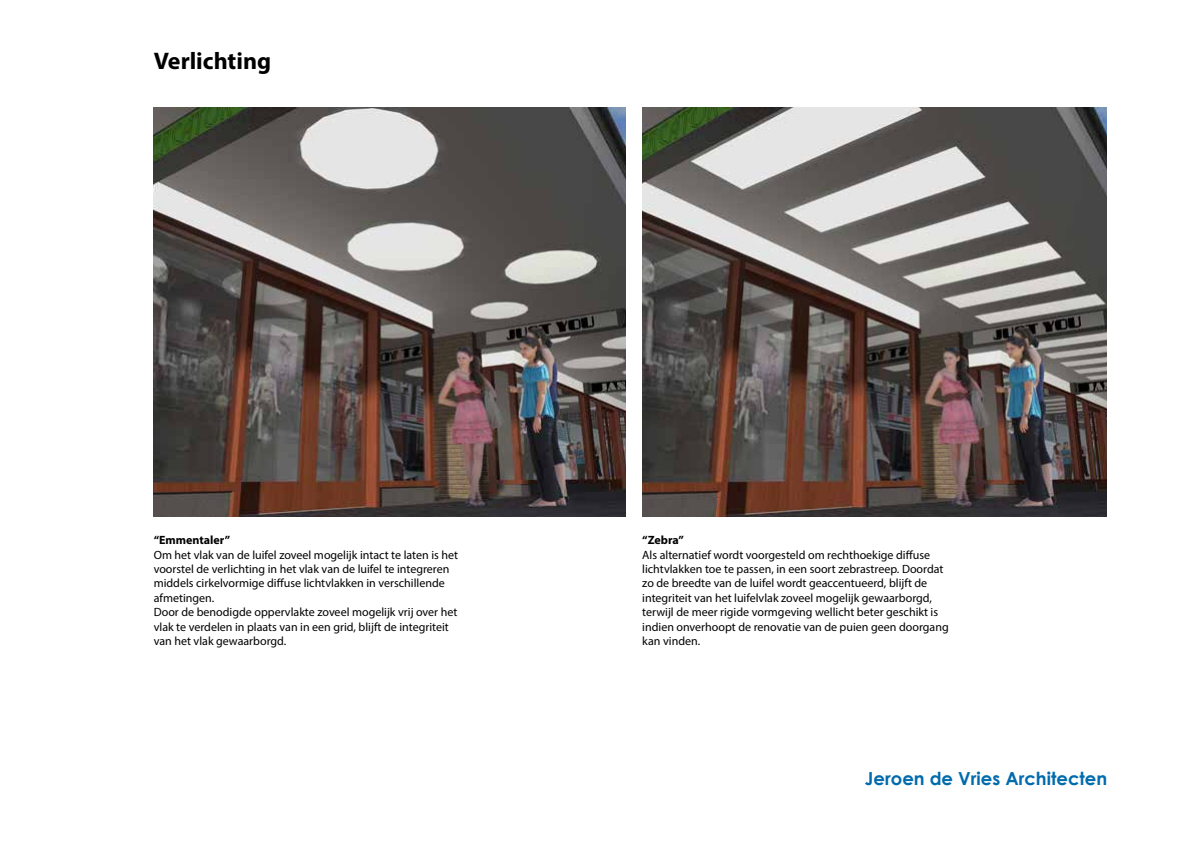
<style>
.page{position:relative;width:1191px;height:842px;background:#fff}
.page>*{position:absolute;margin:0;border:0;box-sizing:border-box;transform-origin:0 0}
.t1{font:700 24px "Myriad Pro";color:#000}
.t2{font:700 18px "Century Gothic";color:#006bad}
.t3{font:12px/14.4px "Myriad Pro";color:#000}
.t4{font:700 12px "Myriad Pro";color:#000}
</style>
<div class="page">
<img style="left:154px;top:108px;width:471px;height:408px">
<img style="left:642px;top:108px;width:464px;height:408px">
<h1 class="t1" style="left:154px;top:45px;width:119px">Verlichting</h1>
<p class="t4" style="left:154px;top:532px;width:78px">“Emmentaler”</p>
<p class="t3" style="left:154px;top:547px;width:306px">Om het vlak van de luifel zoveel mogelijk intact te laten is het voorstel de verlichting in het vlak van de luifel te integreren middels cirkelvormige diffuse lichtvlakken in verschillende afmetingen.<br>Door de benodigde oppervlakte zoveel mogelijk vrij over het vlak te verdelen in plaats van in een grid, blijft de integriteit van het vlak gewaarborgd.</p>
<p class="t4" style="left:642px;top:532px;width:43px">“Zebra”</p>
<p class="t3" style="left:642px;top:547px;width:308px">Als alternatief wordt voorgesteld om rechthoekige diffuse lichtvlakken toe te passen, in een soort zebrastreep. Doordat zo de breedte van de luifel wordt geaccentueerd, blijft de integriteit van het luifelvlak zoveel mogelijk gewaarborgd, terwijl de meer rigide vormgeving wellicht beter geschikt is indien onverhoopt de renovatie van de puien geen doorgang kan vinden.</p>
<h2 class="t2" style="left:865px;top:767px;width:244px">Jeroen de Vries Architecten</h2>
</div>
